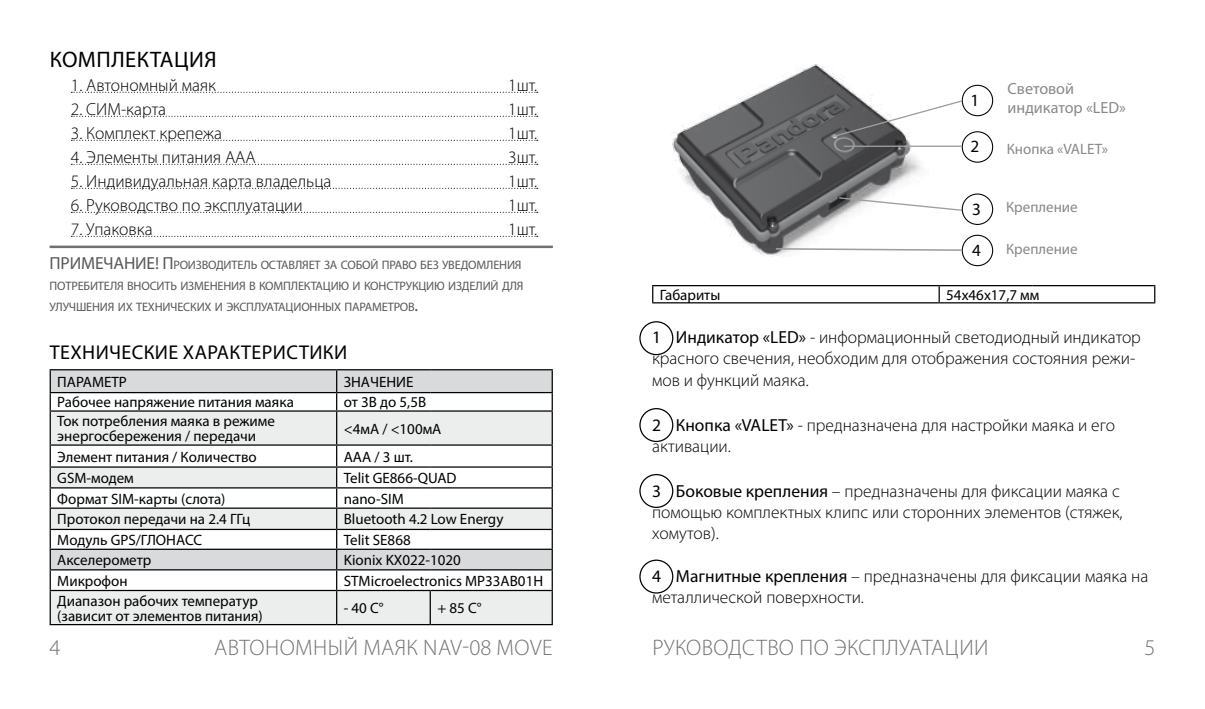
<style>
.page{position:relative;width:1205px;height:709px;background:#fff}
.page>*{position:absolute;margin:0;border:0;box-sizing:border-box;transform-origin:0 0}
.t1{font:300 22.5px "Myriad Pro";letter-spacing:.02em;color:#707172}
.t2{font:22.5px "Myriad Pro";letter-spacing:.02em;color:#000}
.t3{font:20px "Myriad Pro";letter-spacing:.02em;color:#000}
.t4{font:300 17.5px/21px "Myriad Pro";color:#000}
.t5{font:17.25px "Myriad Pro";color:#000}
.t6{font:16.25px/19.2px "Myriad Pro";color:#87888a}
.t7{font:15px/15px "Myriad Pro";color:#000}
.t8{font:15px "Myriad Pro";color:#87888a}
.t9{font:12.25px/21px "Myriad Pro";letter-spacing:-.015em;color:#58585a}
.s1{font-size:17.5px}
.s2{font-weight:400}
</style>
<div class="page">
<svg style="left:71px;top:92px;width:467px;height:1px"></svg>
<svg style="left:71px;top:116px;width:467px;height:1px"></svg>
<svg style="left:71px;top:140px;width:467px;height:1px"></svg>
<svg style="left:71px;top:164px;width:467px;height:1px"></svg>
<svg style="left:71px;top:188px;width:467px;height:1px"></svg>
<svg style="left:71px;top:212px;width:467px;height:1px"></svg>
<svg style="left:71px;top:236px;width:467px;height:1px"></svg>
<hr style="left:50px;top:245px;width:503px;height:3px;background:#707172">
<svg style="left:51px;top:370px;width:501px;height:40px;fill:#d9dadb"></svg>
<svg style="left:51px;top:411px;width:501px;height:213px;fill:#eceded"></svg>
<hr style="left:50px;top:369px;width:287px;height:1px;background:#000">
<hr style="left:337px;top:369px;width:93px;height:1px;background:#000">
<hr style="left:430px;top:369px;width:123px;height:1px;background:#000">
<hr style="left:50px;top:392px;width:287px;height:1px;background:#000">
<svg style="left:50px;top:370px;width:1px;height:40px"></svg>
<hr style="left:337px;top:392px;width:93px;height:1px;background:#000">
<svg style="left:336px;top:370px;width:1px;height:40px"></svg>
<hr style="left:430px;top:392px;width:123px;height:1px;background:#000">
<svg style="left:552px;top:370px;width:1px;height:40px"></svg>
<hr style="left:50px;top:410px;width:287px;height:1px;background:#000">
<hr style="left:50px;top:411px;width:1px;height:33px;background:#000">
<hr style="left:337px;top:410px;width:93px;height:1px;background:#000">
<hr style="left:336px;top:411px;width:1px;height:33px;background:#000">
<hr style="left:430px;top:410px;width:123px;height:1px;background:#000">
<hr style="left:552px;top:411px;width:1px;height:33px;background:#000">
<hr style="left:50px;top:529px;width:287px;height:1px;background:#000">
<hr style="left:50px;top:548px;width:287px;height:2px;background:#000">
<hr style="left:50px;top:569px;width:287px;height:1px;background:#000">
<hr style="left:50px;top:590px;width:287px;height:1px;background:#000">
<hr style="left:50px;top:591px;width:1px;height:33px;background:#000">
<hr style="left:337px;top:590px;width:93px;height:1px;background:#000">
<hr style="left:336px;top:591px;width:1px;height:33px;background:#000">
<hr style="left:430px;top:590px;width:123px;height:1px;background:#000">
<hr style="left:430px;top:591px;width:1px;height:33px;background:#000">
<hr style="left:552px;top:591px;width:1px;height:33px;background:#000">
<hr style="left:50px;top:624px;width:287px;height:1px;background:#000">
<hr style="left:337px;top:624px;width:93px;height:1px;background:#000">
<hr style="left:430px;top:624px;width:123px;height:1px;background:#000">
<hr style="left:50px;top:444px;width:287px;height:1px;background:#000">
<hr style="left:337px;top:444px;width:93px;height:1px;background:#000">
<hr style="left:430px;top:444px;width:123px;height:1px;background:#000">
<hr style="left:50px;top:466px;width:287px;height:1px;background:#000">
<hr style="left:50px;top:487px;width:287px;height:1px;background:#000">
<svg style="left:50px;top:445px;width:1px;height:145px"></svg>
<svg style="left:336px;top:445px;width:217px;height:145px"></svg>
<hr style="left:50px;top:507px;width:287px;height:2px;background:#000">
<hr style="left:337px;top:507px;width:93px;height:2px;background:#000">
<hr style="left:430px;top:507px;width:123px;height:2px;background:#000">
<hr style="left:652px;top:285px;width:287px;height:1px;background:#000">
<svg style="left:652px;top:286px;width:1px;height:16px"></svg>
<hr style="left:939px;top:285px;width:94px;height:1px;background:#000">
<svg style="left:938px;top:286px;width:2px;height:16px"></svg>
<hr style="left:1033px;top:285px;width:122px;height:1px;background:#000">
<svg style="left:1154px;top:286px;width:1px;height:16px"></svg>
<hr style="left:652px;top:302px;width:287px;height:1px;background:#000">
<hr style="left:939px;top:302px;width:94px;height:1px;background:#000">
<hr style="left:1033px;top:302px;width:122px;height:1px;background:#000">
<div style="left:639px;top:321px;width:34px;height:34px;border:1px solid #000;border-radius:50%"></div>
<div style="left:639px;top:408px;width:34px;height:34px;border:1px solid #000;border-radius:50%"></div>
<div style="left:639px;top:474px;width:34px;height:34px;border:1px solid #000;border-radius:50%"></div>
<div style="left:639px;top:559px;width:34px;height:34px;border:1px solid #000;border-radius:50%"></div>
<img style="left:671px;top:64px;width:257px;height:192px">
<svg style="left:838px;top:196px;width:125px;height:16px"></svg>
<hr style="left:844px;top:146px;width:117px;height:1px;background:#9c9e9f">
<svg style="left:831px;top:99px;width:132px;height:39px"></svg>
<div style="left:962px;top:85px;width:31px;height:31px;border:1px solid #000;border-radius:50%"></div>
<div style="left:962px;top:131px;width:31px;height:32px;border:1px solid #000;border-radius:50%"></div>
<div style="left:962px;top:193px;width:31px;height:32px;border:1px solid #000;border-radius:50%"></div>
<div style="left:962px;top:235px;width:31px;height:31px;border:1px solid #000;border-radius:50%"></div>
<svg style="left:774px;top:247px;width:189px;height:5px"></svg>
<p class="t2" style="left:50px;top:45px;width:168px">КОМПЛЕКТАЦИЯ</p>
<p class="t4" style="left:71px;top:74px;width:147px">1. Автономный маяк</p>
<p class="t4" style="left:508px;top:74px;width:30px">1шт.</p>
<p class="t4" style="left:71px;top:98px;width:97px">2. СИМ-карта</p>
<p class="t4" style="left:508px;top:98px;width:30px">1шт.</p>
<p class="t4" style="left:71px;top:122px;width:153px">3. Комплект крепежа</p>
<p class="t4" style="left:508px;top:122px;width:30px">1шт.</p>
<p class="t4" style="left:71px;top:146px;width:186px">4. Элементы питания AAA</p>
<p class="t4" style="left:508px;top:146px;width:30px">3шт.</p>
<p class="t4" style="left:71px;top:170px;width:262px">5. Индивидуальная карта владельца</p>
<p class="t4" style="left:508px;top:170px;width:30px">1шт.</p>
<p class="t4" style="left:71px;top:194px;width:233px">6. Руководство по эксплуатации</p>
<p class="t4" style="left:508px;top:194px;width:30px">1шт.</p>
<p class="t4" style="left:71px;top:218px;width:83px">7. Упаковка</p>
<p class="t4" style="left:508px;top:218px;width:30px">1шт.</p>
<p class="t9" style="left:50px;top:254px;width:473px"><span class="s1">ПРИМЕЧАНИЕ! П</span>роизводитель оставляет за собой право без уведомления потребителя вносить изменени</p>
<p class="t9" style="left:239px;top:275px;width:286px">я в комплектацию и конструкцию изделий для</p>
<p class="t9" style="left:50px;top:296px;width:113px">улучшения их техниче</p>
<p class="t9" style="left:183px;top:296px;width:170px">ских и эксплуатационн ых параме</p>
<p class="t9" style="left:388px;top:296px;width:32px">тров<span class="s1">.</span></p>
<p class="t3" style="left:50px;top:340px;width:299px">ТЕХНИЧЕСКИЕ ХАРАКТЕРИСТИКИ</p>
<p class="t7" style="left:57px;top:374px;width:71px">ПАРАМЕТР</p>
<p class="t7" style="left:344px;top:374px;width:71px">ЗНАЧЕНИЕ</p>
<p class="t7" style="left:57px;top:394px;width:238px">Рабочее напряжение питания маяка</p>
<p class="t7" style="left:344px;top:394px;width:84px">от 3В до 5,5В</p>
<p class="t7" style="left:57px;top:413px;width:219px">Ток потребления маяка в режиме энергосбережения / передачи</p>
<p class="t7" style="left:344px;top:421px;width:99px">&lt;4мА / &lt;100мА</p>
<p class="t7" style="left:57px;top:449px;width:201px">Элемент питания / Количество</p>
<p class="t7" style="left:344px;top:449px;width:71px">AAA / 3 шт.</p>
<p class="t7" style="left:57px;top:470px;width:78px">GSM-модем</p>
<p class="t7" style="left:344px;top:470px;width:114px">Telit GE866-QUAD</p>
<p class="t7" style="left:57px;top:491px;width:170px">Формат SIM-карты (слота)</p>
<p class="t7" style="left:344px;top:491px;width:61px">nano-SIM</p>
<p class="t7" style="left:57px;top:511px;width:194px">Протокол передачи на 2.4 ГГц</p>
<p class="t7" style="left:344px;top:511px;width:161px">Bluetooth 4.2 Low Energy</p>
<p class="t7" style="left:57px;top:532px;width:146px">Модуль GPS/ГЛОНАСС</p>
<p class="t7" style="left:344px;top:532px;width:68px">Telit SE868</p>
<p class="t7" style="left:57px;top:552px;width:96px">Акселерометр</p>
<p class="t7" style="left:344px;top:552px;width:119px">Kionix KX022-1020</p>
<p class="t7" style="left:57px;top:573px;width:72px">Микрофон</p>
<p class="t7" style="left:344px;top:573px;width:201px">STMicroelectronics MP33AB01H</p>
<p class="t7" style="left:57px;top:593px;width:207px">Диапазон рабочих температур (зависит от элементов питания)</p>
<p class="t7" style="left:344px;top:600px;width:41px">- 40 С°</p>
<p class="t7" style="left:437px;top:600px;width:46px">+ 85 С°</p>
<p class="t5" style="left:970px;top:89px;width:10px">1</p>
<p class="t5" style="left:970px;top:136px;width:10px">2</p>
<p class="t5" style="left:972px;top:199px;width:10px">3</p>
<p class="t5" style="left:972px;top:240px;width:10px">4</p>
<p class="t6" style="left:1007px;top:78px;width:120px">Световой индикатор «LED»</p>
<p class="t8" style="left:1006px;top:140px;width:103px">Кнопка «VALET»</p>
<p class="t8" style="left:1006px;top:198px;width:73px">Крепление</p>
<p class="t8" style="left:1006px;top:239px;width:73px">Крепление</p>
<p class="t7" style="left:660px;top:287px;width:62px">Габариты</p>
<p class="t7" style="left:946px;top:287px;width:95px">54х46х17,7 мм</p>
<p class="t4" style="left:652px;top:327px;width:490px"><span class="s2">1 Индикатор «LED»</span> - информационный светодиодный индикатор красного свечения, необходим для отображения состояния режи&shy;мов и функций маяка.</p>
<p class="t4" style="left:652px;top:414px;width:464px"><span class="s2">2 Кнопка «VALET»</span> - предназначена для настройки маяка и его активации.</p>
<p class="t4" style="left:652px;top:480px;width:472px"><span class="s2">3 Боковые крепления</span> – предназначены для фиксации маяка с помощью комплектных клипс или сторонних элементов (стяжек, хомутов).</p>
<p class="t4" style="left:652px;top:565px;width:498px"><span class="s2">4 Магнитные крепления</span> – предназначены для фиксации маяка на металлической поверхности.</p>
<p class="t1" style="left:50px;top:633px;width:12px">4</p>
<p class="t1" style="left:214px;top:634px;width:340px">АВТОНОМНЫЙ МАЯК NAV-08 MOVE</p>
<p class="t1" style="left:652px;top:634px;width:338px">РУКОВОДСТВО ПО ЭКСПЛУАТАЦИИ</p>
<p class="t1" style="left:1144px;top:633px;width:12px">5</p>
</div>
